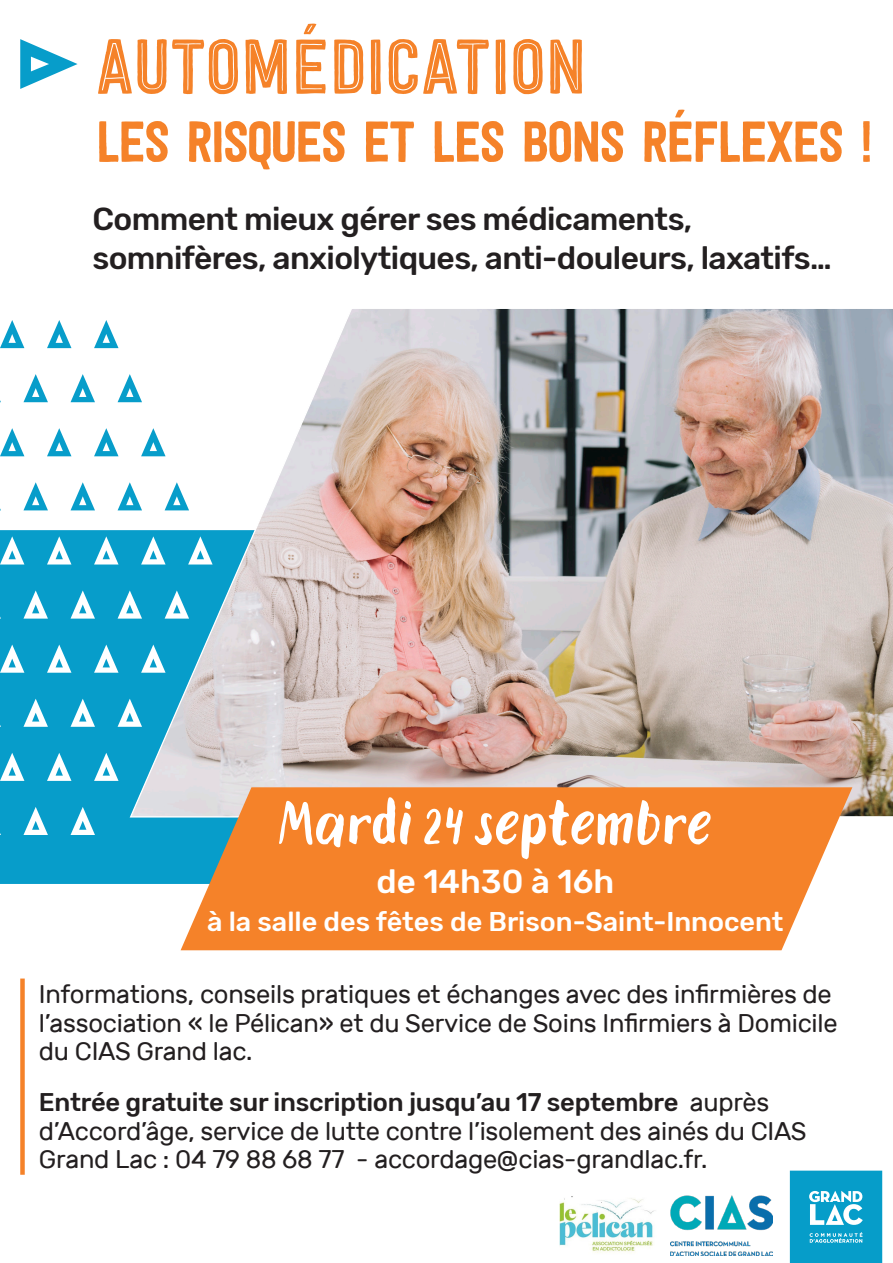
<style>
.page{position:relative;width:893px;height:1263px;background:#fff}
.page>*{position:absolute;margin:0;border:0;box-sizing:border-box;transform-origin:0 0}
.t1{font:76.65px "Festivo LC Inline";color:#f58229}
.t2{font:60px "TT Rabbits Dummy";color:#fff}
.t3{font:57px "Festivo LC Basic";letter-spacing:-.04em;color:#f58229}
.t4{font:500 33px "Rubik";color:#fff}
.t5{font:500 31.65px/38.1px "Rubik";letter-spacing:-.02em;color:#231f20}
.t6{font:500 27px "Rubik";color:#fff}
.t7{font:25.5px/28.5px "Rubik";letter-spacing:-.01em;color:#231f20}
.s1{font-weight:500}
</style>
<div class="page">
<div style="left:0;top:530px;width:181px;height:354px;background:#079dca"></div>
<img style="left:129px;top:309px;width:764px;height:509px">
<svg style="left:165px;top:482px;width:24px;height:28px"></svg>
<svg style="left:188px;top:536px;width:25px;height:28px"></svg>
<svg style="left:94px;top:320px;width:25px;height:28px"></svg>
<svg style="left:141px;top:428px;width:25px;height:28px"></svg>
<svg style="left:94px;top:428px;width:25px;height:28px"></svg>
<svg style="left:118px;top:374px;width:24px;height:28px"></svg>
<svg style="left:71px;top:374px;width:24px;height:28px"></svg>
<svg style="left:118px;top:482px;width:24px;height:28px"></svg>
<svg style="left:71px;top:482px;width:24px;height:28px"></svg>
<svg style="left:165px;top:590px;width:24px;height:29px"></svg>
<svg style="left:118px;top:590px;width:24px;height:29px"></svg>
<svg style="left:141px;top:536px;width:25px;height:28px"></svg>
<svg style="left:94px;top:536px;width:25px;height:28px"></svg>
<svg style="left:118px;top:699px;width:24px;height:28px"></svg>
<svg style="left:141px;top:644px;width:25px;height:29px"></svg>
<svg style="left:94px;top:644px;width:25px;height:29px"></svg>
<svg style="left:71px;top:807px;width:24px;height:28px"></svg>
<svg style="left:94px;top:753px;width:25px;height:28px"></svg>
<svg style="left:47px;top:320px;width:24px;height:28px"></svg>
<svg style="left:0;top:320px;width:24px;height:28px"></svg>
<svg style="left:47px;top:428px;width:24px;height:28px"></svg>
<svg style="left:0;top:428px;width:24px;height:28px"></svg>
<svg style="left:23px;top:374px;width:25px;height:28px"></svg>
<svg style="left:23px;top:482px;width:25px;height:28px"></svg>
<svg style="left:71px;top:590px;width:24px;height:29px"></svg>
<svg style="left:23px;top:590px;width:25px;height:29px"></svg>
<svg style="left:47px;top:536px;width:24px;height:28px"></svg>
<svg style="left:0;top:536px;width:24px;height:28px"></svg>
<svg style="left:71px;top:699px;width:24px;height:28px"></svg>
<svg style="left:23px;top:699px;width:25px;height:28px"></svg>
<svg style="left:47px;top:644px;width:24px;height:29px"></svg>
<svg style="left:0;top:644px;width:24px;height:29px"></svg>
<svg style="left:23px;top:807px;width:25px;height:28px"></svg>
<svg style="left:47px;top:753px;width:24px;height:28px"></svg>
<svg style="left:0;top:753px;width:24px;height:28px"></svg>
<svg style="left:20px;top:39px;width:58px;height:50px"></svg>
<svg style="left:790px;top:1170px;width:92px;height:93px;background:#25a9cf"></svg>
<img style="left:670px;top:1196px;width:102px;height:59px">
<svg style="left:181px;top:787px;width:671px;height:163px;background:#ee8b3d"></svg>
<div style="left:20px;top:978px;width:5px;height:197px;background:#f58229"></div>
<img style="left:559px;top:1196px;width:96px;height:57px">
<p class="t1" style="left:96px;top:20px;width:492px">AUTOMÉDICATION</p>
<p class="t3" style="left:96px;top:107px;width:779px">LES RISQUES ET LES BONS RÉFLEXES !</p>
<p class="t5" style="left:92px;top:201px;width:741px">Comment mieux gérer ses médicaments, somnifères, anxiolytiques, anti-douleurs, laxatifs…</p>
<p class="t2" style="left:279px;top:782px;width:434px">Mardi 24 septembre</p>
<p class="t4" style="left:376px;top:863px;width:239px">de 14h30 à 16h</p>
<p class="t6" style="left:207px;top:906px;width:578px">à la salle des fêtes de Brison-Saint-Innocent</p>
<p class="t7" style="left:39px;top:981px;width:800px">Informations, conseils pratiques et échanges avec des infirmières de l’association « le Pélican» et du Service de Soins Infirmiers à Domicile du CIAS Grand lac.</p>
<p class="t7" style="left:39px;top:1089px;width:769px"><span class="s1">Entrée gratuite sur inscription jusqu’au 17 septembre</span> auprès d’Accord’âge, service de lutte contre l’isolement des ainés du CIAS<br>Grand Lac : 04 79 88 68 77 - accordage@cias-grandlac.fr.</p>
</div>
